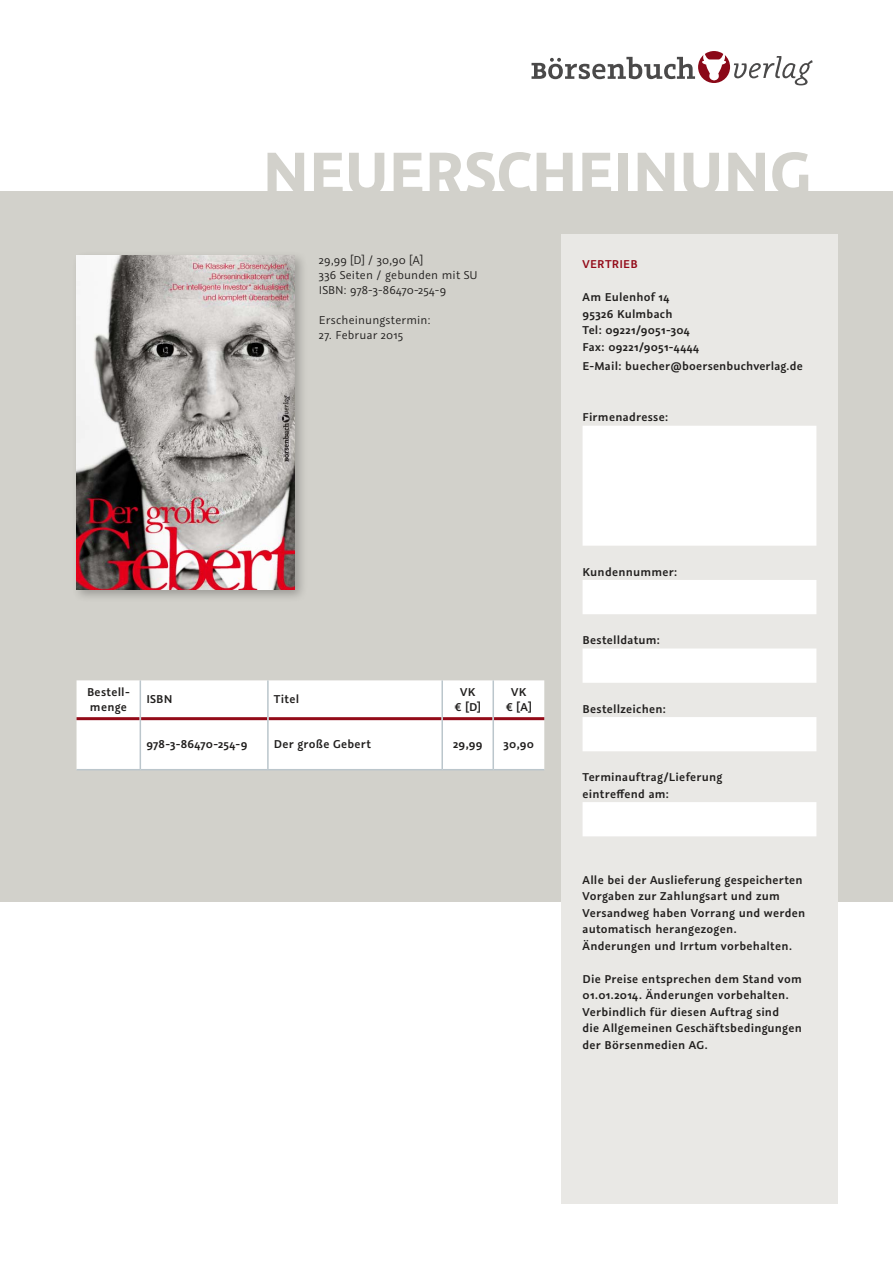
<style>
.page{position:relative;width:893px;height:1263px;background:#fff}
.page>*{position:absolute;margin:0;border:0;box-sizing:border-box;transform-origin:0 0}
.t1{font:700 67.5px "Graublau Sans";letter-spacing:-.01em;color:#d2d1cb}
.t2{font:600 12.75px/16.5px "Graublau Sans";letter-spacing:.02em;color:#211f1e}
.t3{font:12.75px/15px "Graublau Sans";letter-spacing:.015em;color:#211f1e}
.t4{font:600 12.75px "Graublau Sans";letter-spacing:.025em;color:#930a18}
</style>
<div class="page">
<div style="left:0;top:191px;width:893px;height:710px;background:#d2d1cb"></div>
<div style="left:561px;top:234px;width:277px;height:969px;background:#e9e8e5"></div>
<svg style="left:583px;top:426px;width:233px;height:410px;fill:#fff"></svg>
<div style="left:72px;top:250px;width:236px;height:353px;background:#211f1e;opacity:.3"></div>
<img style="left:77px;top:255px;width:218px;height:335px">
<div style="left:77px;top:680px;width:467px;height:89px;background:#fff"></div>
<hr style="left:77px;top:717px;width:63px;height:3px;background:#930a18">
<hr style="left:141px;top:717px;width:126px;height:3px;background:#930a18">
<hr style="left:269px;top:717px;width:172px;height:3px;background:#930a18">
<hr style="left:443px;top:717px;width:49px;height:3px;background:#930a18">
<hr style="left:494px;top:717px;width:50px;height:3px;background:#930a18">
<hr style="left:140px;top:719px;width:1px;height:50px;background:#bbc6cc">
<hr style="left:267px;top:719px;width:2px;height:50px;background:#bbc6cc">
<hr style="left:441px;top:719px;width:2px;height:50px;background:#bbc6cc">
<hr style="left:492px;top:719px;width:2px;height:50px;background:#bbc6cc">
<hr style="left:77px;top:769px;width:63px;height:1px;background:#bbc6cc">
<hr style="left:140px;top:769px;width:128px;height:1px;background:#bbc6cc">
<hr style="left:268px;top:769px;width:174px;height:1px;background:#bbc6cc">
<hr style="left:442px;top:769px;width:51px;height:1px;background:#bbc6cc">
<hr style="left:493px;top:769px;width:51px;height:1px;background:#bbc6cc">
<hr style="left:140px;top:680px;width:1px;height:39px;background:#bbc6cc">
<hr style="left:267px;top:680px;width:2px;height:39px;background:#bbc6cc">
<hr style="left:441px;top:680px;width:2px;height:39px;background:#bbc6cc">
<hr style="left:492px;top:680px;width:2px;height:39px;background:#bbc6cc">
<svg style="left:531px;top:51px;width:282px;height:34px"></svg>
<h1 class="t1" style="left:262px;top:130px;width:502px">NEUERSCHEINUNG</h1>
<p class="t3" style="left:319px;top:252px;width:160px">29,99 [D] / 30,90 [A]<br>336 Seiten / gebunden mit SU<br>ISBN: 978-3-86470-254-9</p>
<p class="t3" style="left:319px;top:312px;width:113px">Erscheinungstermin:</p>
<p class="t3" style="left:319px;top:327px;width:86px">27. Februar 2015</p>
<p class="t4" style="left:583px;top:256px;width:56px">Vertrieb</p>
<p class="t2" style="left:583px;top:289px;width:118px">Am Eulenhof 14<br>95326 Kulmbach<br>Tel: 09221/9051-304<br>Fax: 09221/9051-4444</p>
<p class="t2" style="left:583px;top:358px;width:222px">E-Mail: buecher@boersenbuchverlag.de</p>
<p class="t2" style="left:583px;top:409px;width:87px">Firmenadresse:</p>
<p class="t2" style="left:87px;top:684px;width:43px;line-height:15px">Bestell&shy;menge</p>
<p class="t2" style="left:146px;top:691px;width:28px">ISBN</p>
<p class="t2" style="left:274px;top:691px;width:27px">Titel</p>
<p class="t2" style="left:455px;top:684px;width:28px;line-height:15px;text-align:center">VK<br>€ [D]</p>
<p class="t2" style="left:506px;top:684px;width:27px;line-height:15px;text-align:center">VK<br>€ [A]</p>
<p class="t2" style="left:146px;top:736px;width:103px">978-3-86470-254-9</p>
<p class="t2" style="left:274px;top:736px;width:99px">Der große Gebert</p>
<p class="t2" style="left:453px;top:736px;width:31px">29,99</p>
<p class="t2" style="left:504px;top:736px;width:32px">30,90</p>
<p class="t2" style="left:583px;top:563px;width:96px">Kundennummer:</p>
<p class="t2" style="left:583px;top:632px;width:79px">Bestelldatum:</p>
<p class="t2" style="left:583px;top:700px;width:85px">Bestellzeichen:</p>
<p class="t2" style="left:583px;top:769px;width:141px">Terminauftrag/Lieferung eintreffend am:</p>
<p class="t2" style="left:583px;top:871px;width:224px">Alle bei der Auslieferung gespeicherten Vorgaben zur Zahlungsart und zum Versandweg haben Vorrang und werden automatisch herangezogen.<br>Änderungen und I rrtum vorbehalten.</p>
<p class="t2" style="left:583px;top:970px;width:221px">Die Preise entsprechen dem Stand vom 01.01.2014. Änderungen vorbehalten.<br>Verbindlich für diesen Auftrag sind<br>die Allgemeinen Geschäftsbedingungen der Börsenmedien AG.</p>
</div>
